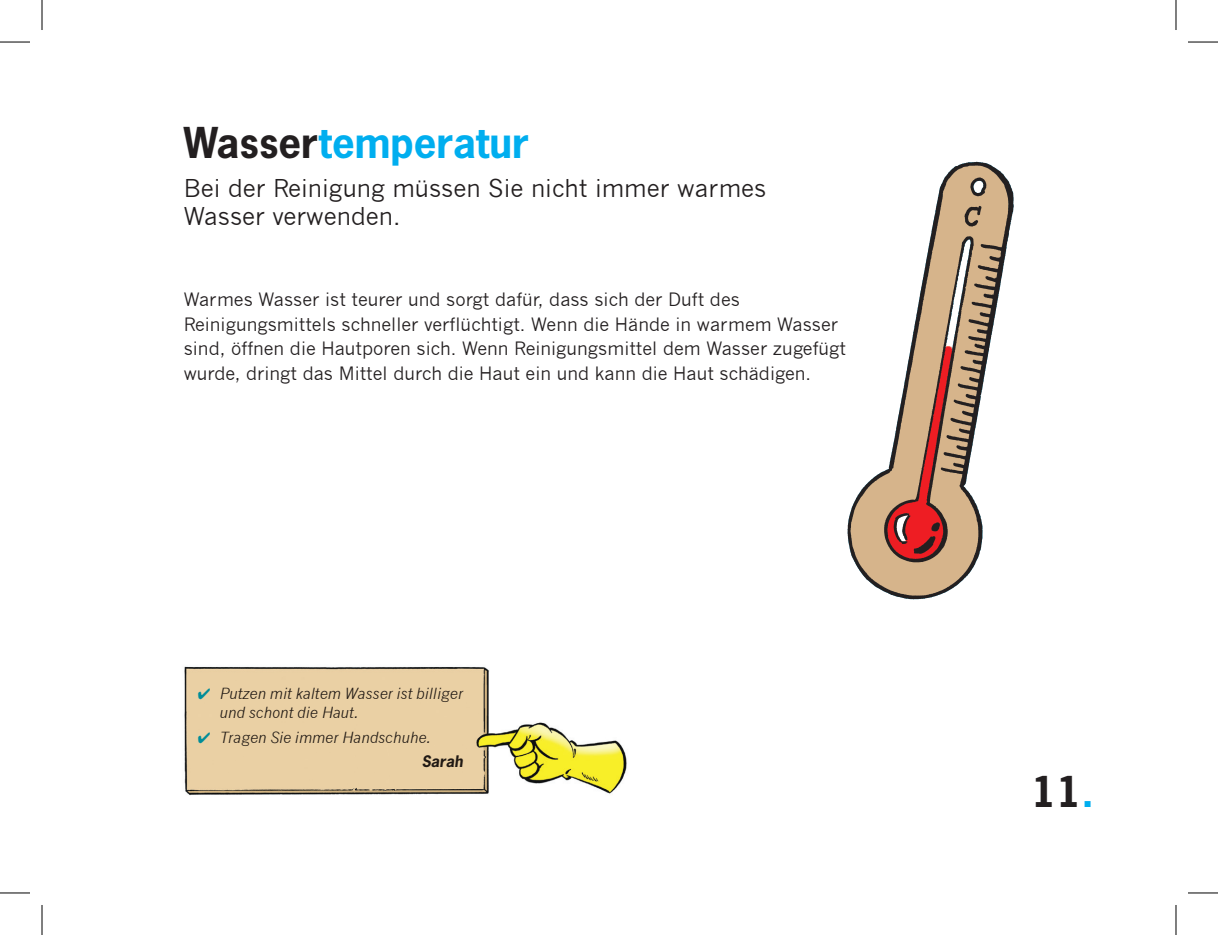
<style>
.page{position:relative;width:1218px;height:935px;background:#fff}
.page>*{position:absolute;margin:0;border:0;box-sizing:border-box;transform-origin:0 0}
.t1{font:700 40px "News Gothic Std";color:#00aeef}
.t2{font:700 40px "News Gothic Std";color:#231f20}
.t3{font:24px/28px "News Gothic";color:#231f20}
.t4{font:18px/24.6px "News Gothic";color:#231f20}
.t5{font:italic 15px/19px "News Gothic";color:#231f20}
.t6{font:italic 700 15px "News Gothic Std";color:#231f20}
.s1{color:#231f20}
.s2{color:#00aeef}
</style>
<div class="page">
<img style="left:847px;top:161px;width:167px;height:439px">
<img style="left:184px;top:666px;width:305px;height:42px">
<img style="left:184px;top:708px;width:443px;height:87px">
<hr style="left:0;top:42px;width:30px;height:1px;background:#000">
<hr style="left:1188px;top:42px;width:30px;height:1px;background:#000">
<hr style="left:0;top:892px;width:30px;height:1px;background:#000">
<hr style="left:1188px;top:892px;width:30px;height:1px;background:#000">
<hr style="left:42px;top:0;width:1px;height:30px;background:#000">
<hr style="left:42px;top:904px;width:1px;height:30px;background:#000">
<hr style="left:1176px;top:0;width:1px;height:30px;background:#000">
<hr style="left:1176px;top:904px;width:1px;height:30px;background:#000">
<h1 class="t1" style="left:184px;top:117px;width:347px"><span class="s1">Wasser</span>temperatur</h1>
<h2 class="t3" style="left:184px;top:175px;width:584px">Bei der Reinigung müssen Sie nicht immer warmes<br>Wasser verwenden.</h2>
<p class="t4" style="left:184px;top:287px;width:664px">Warmes Wasser ist teurer und sorgt dafür, dass sich der Duft des Reinigungsmittels schneller verflüchtigt. Wenn die Hände in warmem Wasser sind, öffnen die Hautporen sich. Wenn Reinigungsmittel dem Wasser zugefügt wurde, dringt das Mittel durch die Haut ein und kann die Haut schädigen.</p>
<p class="t5" style="left:220px;top:684px;width:245px;text-indent:-22px"><span class="s2">✔</span> Putzen mit kaltem Wasser ist billiger und schont die Haut.</p>
<p class="t5" style="left:198px;top:727px;width:235px"><span class="s2">✔</span> Tragen Sie immer Handschuhe.</p>
<p class="t6" style="left:422px;top:751px;width:43px">Sarah</p>
<h1 class="t2" style="left:1031px;top:765px;width:64px">11<span class="s2">.</span></h1>
</div>
